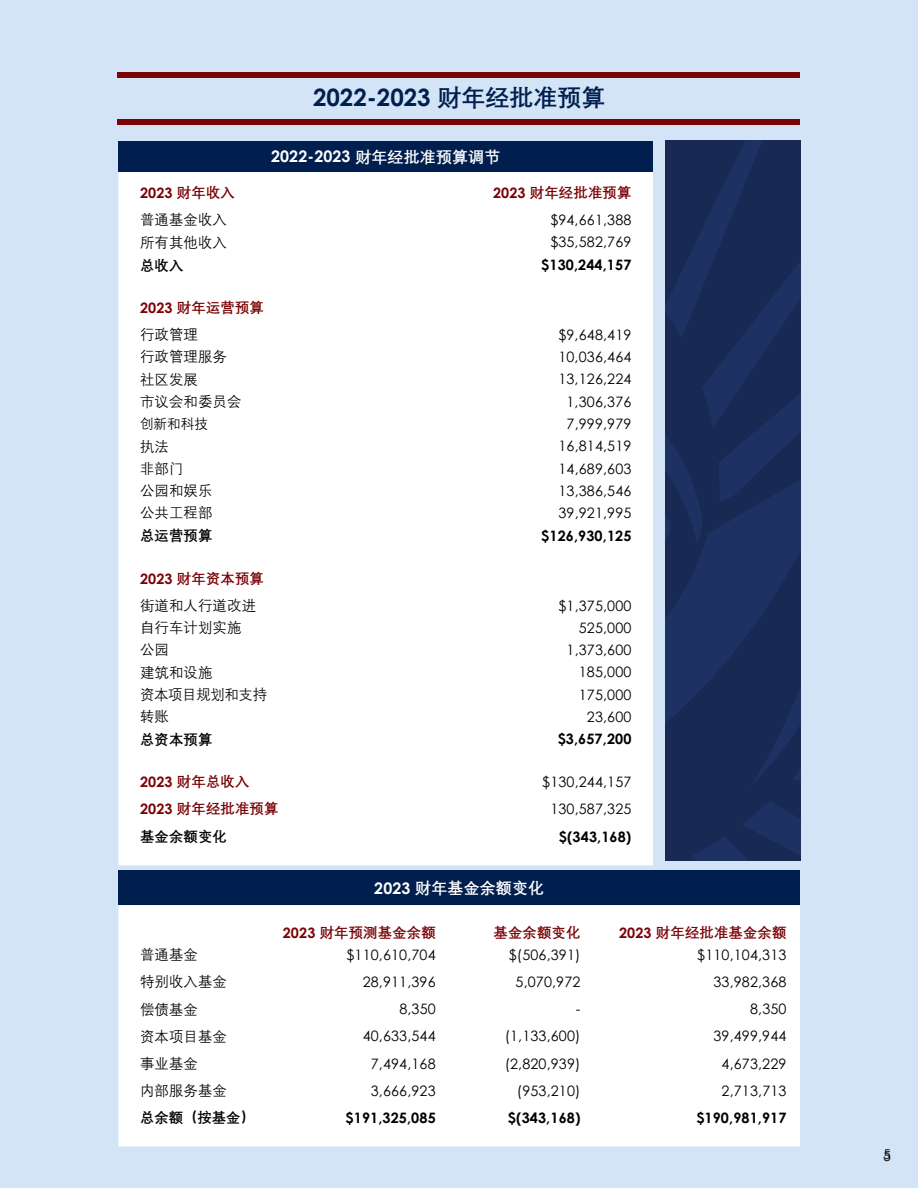
<style>
.page{position:relative;width:918px;height:1188px;background:#d3e4f6}
.page>*{position:absolute;margin:0;border:0;box-sizing:border-box;transform-origin:0 0}
.t1{font:700 24px "Century Gothic";color:#001f4e}
.t2{font:700 15.9px "Century Gothic";letter-spacing:.01em;color:#fff}
.t3{font:700 15.9px "Deng Xian";letter-spacing:.01em;color:#fff}
.t4{font:14.4px "Century Gothic";letter-spacing:.01em;color:#000}
.t5{font:14.4px/27.2px "Deng Xian";letter-spacing:.01em;color:#000}
.t6{font:700 14.4px "Century Gothic";letter-spacing:.01em;color:#000}
.t7{font:700 14.4px/27.2px "Deng Xian";letter-spacing:.01em;color:#7a0306}
.t8{font:700 14.4px "Deng Xian";letter-spacing:.01em;color:#000}
.t9{font:14.4px "Deng Xian";letter-spacing:-.02em;color:#000}
.t10{font:700 14.4px "Century Gothic";color:#7a0306}
.t11{font:13.5px "Deng Xian";letter-spacing:.01em;color:#000}
.t12{font:13.5px "Century Gothic";color:#000}
.s1{font-family:"Deng Xian"}
.s2{font-family:"Century Gothic"}
.s3{font-weight:400;color:#000}
.s4{font-family:"Century Gothic";font-weight:700;color:#7a0306}
.s5{font-weight:700;color:#7a0306}
</style>
<div class="page">
<div style="left:118px;top:120px;width:682px;height:5px;background:#7a0306"></div>
<div style="left:118px;top:72px;width:682px;height:5px;background:#7a0306"></div>
<div style="left:118px;top:871px;width:682px;height:34px;background:#001f4e"></div>
<div style="left:118px;top:905px;width:682px;height:241px;background:#fff"></div>
<div style="left:118px;top:141px;width:535px;height:31px;background:#001f4e"></div>
<div style="left:118px;top:172px;width:535px;height:693px;background:#fff"></div>
<svg style="left:665px;top:140px;width:135px;height:721px;background:#192b58"></svg>
<h1 class="t1" style="left:313px;top:79px;width:294px">2022-2023 <span class="s1">财年经批准预算</span></h1>
<p class="t2" style="left:271px;top:145px;width:231px">2022-2023 <span class="s1">财年经批准预算调节</span></p>
<p class="t10" style="left:140px;top:182px;width:96px">2023 <span class="s1">财年收入</span></p>
<p class="t7" style="left:493px;top:178px;width:140px"><span class="s2">2023</span> 财年经批准预算</p>
<p class="t5" style="left:140px;top:206px;width:88px">普通基金收入</p>
<p class="t4" style="left:550px;top:210px;width:83px">$94,661,388</p>
<p class="t5" style="left:140px;top:228px;width:88px">所有其他收入</p>
<p class="t4" style="left:550px;top:232px;width:83px">$35,582,769</p>
<p class="t8" style="left:140px;top:256px;width:45px">总收入</p>
<p class="t6" style="left:541px;top:254px;width:92px">$130,244,157</p>
<p class="t7" style="left:140px;top:293px;width:125px"><span class="s2">2023</span> 财年运营预算<span class="s3">行政管理</span></p>
<p class="t4" style="left:558px;top:325px;width:74px">$9,648,419</p>
<p class="t5" style="left:140px;top:343px;width:88px">行政管理服务</p>
<p class="t4" style="left:558px;top:347px;width:74px">10,036,464</p>
<p class="t5" style="left:140px;top:365px;width:59px">社区发展</p>
<p class="t4" style="left:558px;top:369px;width:74px">13,126,224</p>
<p class="t5" style="left:140px;top:387px;width:103px">市议会和委员会</p>
<p class="t4" style="left:567px;top:391px;width:66px">1,306,376</p>
<p class="t11" style="left:140px;top:415px;width:70px">创新和科技</p>
<p class="t4" style="left:567px;top:414px;width:66px">7,999,979</p>
<p class="t5" style="left:140px;top:432px;width:30px">执法</p>
<p class="t4" style="left:558px;top:436px;width:74px">16,814,519</p>
<p class="t5" style="left:140px;top:454px;width:45px">非部门</p>
<p class="t4" style="left:558px;top:458px;width:74px">14,689,603</p>
<p class="t5" style="left:140px;top:476px;width:74px">公园和娱乐</p>
<p class="t4" style="left:558px;top:481px;width:74px">13,386,546</p>
<p class="t5" style="left:140px;top:499px;width:74px">公共工程部</p>
<p class="t4" style="left:558px;top:503px;width:74px">39,921,995</p>
<p class="t8" style="left:140px;top:526px;width:74px">总运营预算</p>
<p class="t6" style="left:541px;top:525px;width:92px">$126,930,125</p>
<p class="t5" style="left:140px;top:564px;width:125px"><span class="s4">2023</span> <span class="s5">财年资本预算</span>街道和人行道改进</p>
<p class="t4" style="left:558px;top:595px;width:74px">$1,375,000</p>
<p class="t5" style="left:140px;top:614px;width:103px">自行车计划实施</p>
<p class="t4" style="left:579px;top:618px;width:54px">525,000</p>
<p class="t5" style="left:140px;top:636px;width:30px">公园</p>
<p class="t4" style="left:567px;top:640px;width:66px">1,373,600</p>
<p class="t5" style="left:140px;top:658px;width:74px">建筑和设施</p>
<p class="t4" style="left:579px;top:662px;width:54px">185,000</p>
<p class="t9" style="left:140px;top:685px;width:129px">资本项目规划和支持</p>
<p class="t4" style="left:579px;top:684px;width:54px">175,000</p>
<p class="t5" style="left:140px;top:703px;width:30px">转账</p>
<p class="t4" style="left:587px;top:707px;width:46px">23,600</p>
<p class="t8" style="left:140px;top:729px;width:74px">总资本预算</p>
<p class="t6" style="left:558px;top:728px;width:75px">$3,657,200</p>
<p class="t7" style="left:140px;top:767px;width:111px"><span class="s2">2023</span> 财年总收入</p>
<p class="t4" style="left:542px;top:771px;width:91px">$130,244,157</p>
<p class="t7" style="left:140px;top:794px;width:140px"><span class="s2">2023</span> 财年经批准预算</p>
<p class="t4" style="left:550px;top:798px;width:83px">130,587,325</p>
<p class="t8" style="left:140px;top:827px;width:88px">基金余额变化</p>
<p class="t6" style="left:559px;top:826px;width:74px">$(343,168)</p>
<p class="t3" style="left:374px;top:877px;width:171px"><span class="s2">2023</span> 财年基金余额变化</p>
<p class="t7" style="left:283px;top:918px;width:154px"><span class="s2">2023</span> 财年预测基金余额</p>
<p class="t7" style="left:494px;top:918px;width:88px">基金余额变化</p>
<p class="t7" style="left:619px;top:918px;width:169px"><span class="s2">2023</span> 财年经批准基金余额</p>
<p class="t5" style="left:140px;top:941px;width:59px">普通基金</p>
<p class="t4" style="left:347px;top:945px;width:91px">$110,610,704</p>
<p class="t4" style="left:509px;top:945px;width:73px">$(506,391)</p>
<p class="t4" style="left:697px;top:945px;width:91px">$110,104,313</p>
<p class="t5" style="left:140px;top:968px;width:88px">特别收入基金</p>
<p class="t4" style="left:363px;top:972px;width:74px">28,911,396</p>
<p class="t4" style="left:516px;top:972px;width:66px">5,070,972</p>
<p class="t4" style="left:714px;top:972px;width:74px">33,982,368</p>
<p class="t5" style="left:140px;top:995px;width:59px">偿债基金</p>
<p class="t4" style="left:399px;top:999px;width:38px">8,350</p>
<p class="t4" style="left:576px;top:999px;width:6px">-</p>
<p class="t4" style="left:750px;top:999px;width:38px">8,350</p>
<p class="t5" style="left:140px;top:1022px;width:88px">资本项目基金</p>
<p class="t4" style="left:363px;top:1026px;width:74px">40,633,544</p>
<p class="t4" style="left:505px;top:1026px;width:77px">(1,133,600)</p>
<p class="t4" style="left:714px;top:1026px;width:74px">39,499,944</p>
<p class="t5" style="left:140px;top:1049px;width:59px">事业基金</p>
<p class="t4" style="left:371px;top:1053px;width:66px">7,494,168</p>
<p class="t4" style="left:505px;top:1053px;width:77px">(2,820,939)</p>
<p class="t4" style="left:722px;top:1053px;width:66px">4,673,229</p>
<p class="t5" style="left:140px;top:1076px;width:88px">内部服务基金</p>
<p class="t4" style="left:371px;top:1080px;width:66px">3,666,923</p>
<p class="t4" style="left:517px;top:1080px;width:65px">(953,210)</p>
<p class="t4" style="left:722px;top:1080px;width:66px">2,713,713</p>
<p class="t8" style="left:140px;top:1108px;width:117px">总余额（按基金）</p>
<p class="t6" style="left:346px;top:1107px;width:92px">$191,325,085</p>
<p class="t6" style="left:508px;top:1107px;width:74px">$(343,168)</p>
<p class="t6" style="left:696px;top:1107px;width:92px">$190,981,917</p>
<p class="t12" style="left:883px;top:1146px;width:9px">55</p>
</div>
